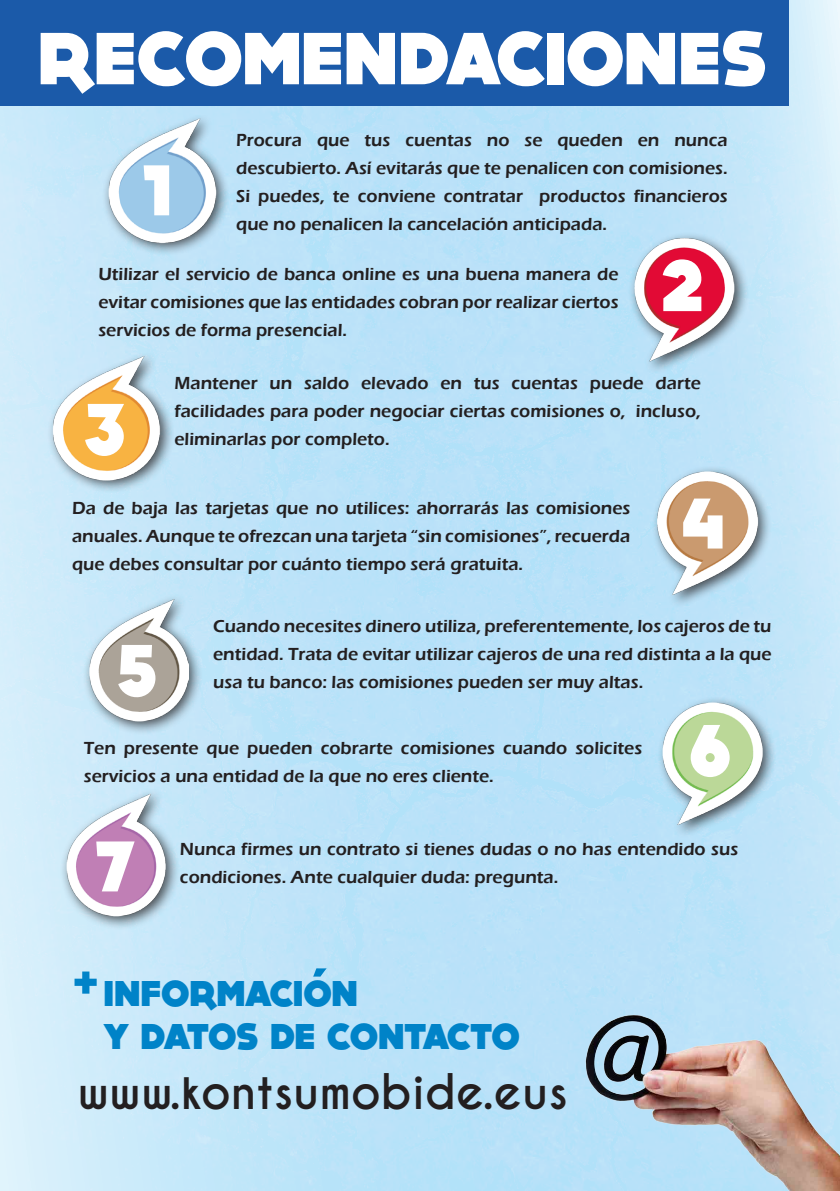
<style>
.page{position:relative;width:840px;height:1191px;background:#fff}
.page>*{position:absolute;margin:0;border:0;box-sizing:border-box;transform-origin:0 0}
.t1{font:800 74px "DOCK11";color:#fff}
.t2{font:800 72px "DOCK11";color:#fff}
.t3{font:800 70px "DOCK11";color:#0083c8}
.t4{font:700 46px "Caviar Dreams";color:#231f20}
.t5{font:800 36px "DOCK11";color:#0083c8}
.t6{font:600 18px/28px "Eras ITC";color:#231f20;text-align:justify}
</style>
<div class="page">
<img style="left:0;top:0;width:839px;height:1191px">
<div style="left:0;top:0;width:788px;height:105px;background:#1b5aa9"></div>
<div style="left:102px;top:113px;width:128px;height:143px;background:#231f20;opacity:.75"></div>
<img style="left:106px;top:118px;width:111px;height:125px">
<div style="left:47px;top:351px;width:128px;height:142px;background:#231f20;opacity:.75"></div>
<img style="left:51px;top:356px;width:111px;height:125px">
<div style="left:82px;top:593px;width:121px;height:142px;background:#231f20;opacity:.75"></div>
<img style="left:84px;top:597px;width:104px;height:126px">
<div style="left:60px;top:788px;width:120px;height:141px;background:#231f20;opacity:.75"></div>
<img style="left:63px;top:792px;width:104px;height:125px">
<div style="left:628px;top:232px;width:120px;height:143px;background:#231f20;opacity:.75"></div>
<img style="left:632px;top:237px;width:104px;height:126px">
<div style="left:650px;top:465px;width:121px;height:143px;background:#231f20;opacity:.75"></div>
<img style="left:655px;top:470px;width:104px;height:125px">
<div style="left:656px;top:696px;width:120px;height:142px;background:#231f20;opacity:.75"></div>
<img style="left:661px;top:700px;width:104px;height:126px">
<svg style="left:313px;top:968px;width:13px;height:8px"></svg>
<img style="left:573px;top:976px;width:266px;height:215px">
<p class="t1" style="left:38px;top:24px;width:730px">RECOMENDACIONES</p>
<p class="t2" style="left:140px;top:157px;width:33px">1</p>
<p class="t6" style="left:236px;top:126px;width:493px">Procura que tus cuentas no se queden en nunca descubierto. Así evitarás que te penalicen con comisiones.</p>
<p class="t6" style="left:236px;top:182px;width:493px">Si puedes, te conviene contratar productos financieros que no penalicen la cancelación anticipada.</p>
<p class="t2" style="left:659px;top:252px;width:46px">2</p>
<p class="t6" style="left:98px;top:260px;width:521px">Utilizar el servicio de banca online es una buena manera de evitar comisiones que las entidades cobran por realizar ciertos servicios de forma presencial.</p>
<p class="t6" style="left:174px;top:369px;width:527px">Mantener un saldo elevado en tus cuentas puede darte facilidades para poder negociar ciertas comisiones o, incluso, eliminarlas por completo.</p>
<p class="t2" style="left:84px;top:395px;width:42px">3</p>
<p class="t6" style="left:72px;top:494px;width:559px">Da de baja las tarjetas que no utilices: ahorrarás las comisiones anuales. Aunque te ofrezcan una tarjeta “sin comisiones”, recuerda que debes consultar por cuánto tiempo será gratuita.</p>
<p class="t2" style="left:680px;top:490px;width:46px">4</p>
<p class="t2" style="left:118px;top:636px;width:40px">5</p>
<p class="t6" style="left:213px;top:612px;width:559px">Cuando necesites dinero utiliza, preferentemente, los cajeros de tu entidad. Trata de evitar utilizar cajeros de una red distinta a la que usa tu banco: las comisiones pueden ser muy altas.</p>
<p class="t6" style="left:84px;top:734px;width:559px">Ten presente que pueden cobrarte comisiones cuando solicites servicios a una entidad de la que no eres cliente.</p>
<p class="t2" style="left:688px;top:716px;width:44px">6</p>
<p class="t2" style="left:96px;top:832px;width:39px">7</p>
<p class="t6" style="left:180px;top:835px;width:559px">Nunca firmes un contrato si tienes dudas o no has entendido sus condiciones. Ante cualquier duda: pregunta.</p>
<p class="t3" style="left:70px;top:949px;width:33px">+</p>
<p class="t5" style="left:103px;top:976px;width:256px">INFORMACION</p>
<p class="t5" style="left:103px;top:1019px;width:417px">Y DATOS DE CONTACTO</p>
<p class="t4" style="left:77px;top:1063px;width:492px">www.kontsumobide.eus</p>
</div>
